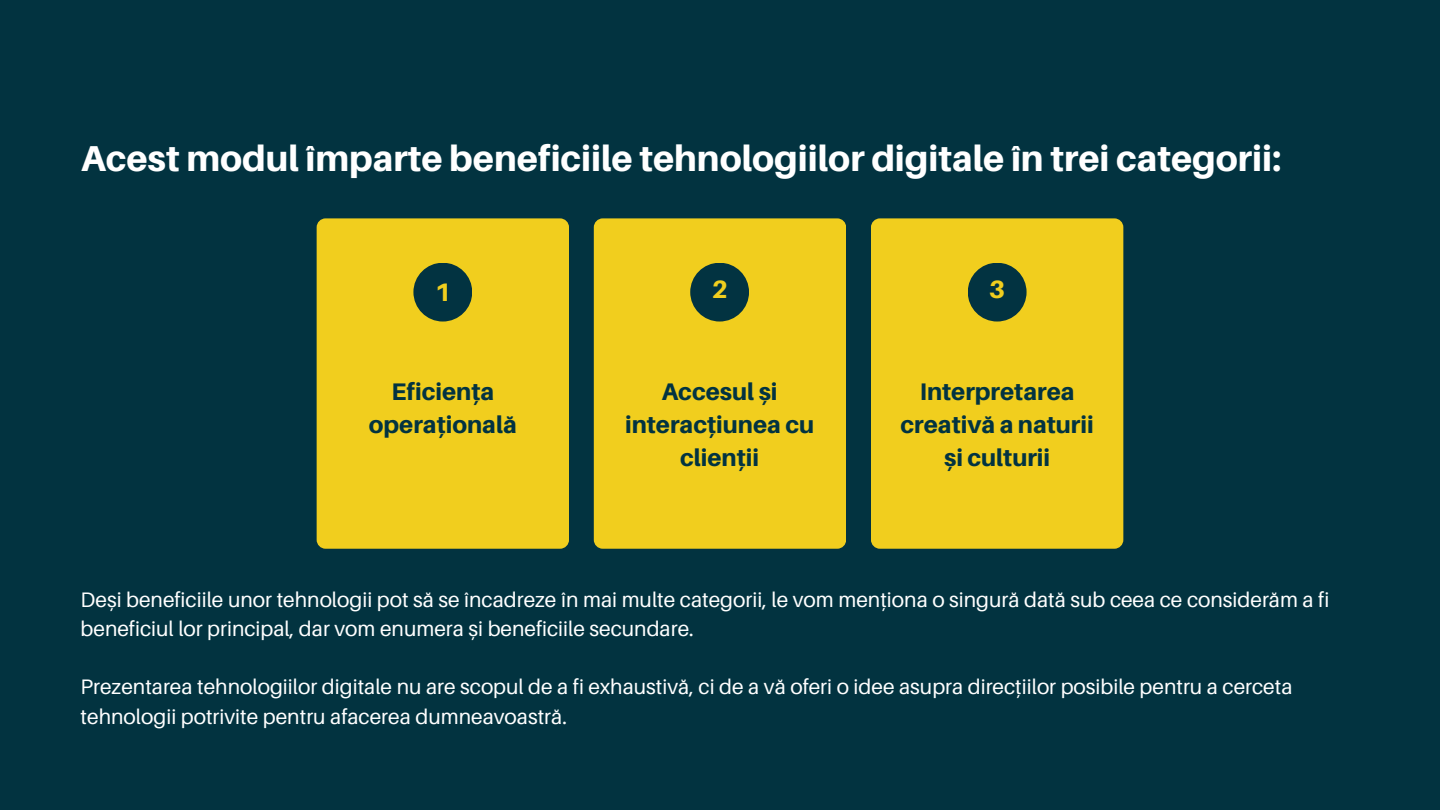
<style>
.page{position:relative;width:1440px;height:810px;background:#023340}
.page>*{position:absolute;margin:0;border:0;box-sizing:border-box;transform-origin:0 0}
.t1{font:800 36px "Aileron";color:#fff}
.t2{font:800 25.3px "Aileron";color:#f1ce1e}
.t3{font:800 25px "Aileron";color:#f1ce1e}
.t4{font:800 24px/33px "Aileron";color:#023341;text-align:center}
.t5{font:21px/29.2px "Aileron";color:#fff}
</style>
<div class="page">
<div style="left:317px;top:218px;width:252px;height:331px;background:#f1ce1e;border-radius:9px"></div>
<div style="left:413px;top:263px;width:59px;height:59px;background:#023341;border-radius:50%"></div>
<div style="left:594px;top:218px;width:252px;height:331px;background:#f1ce1e;border-radius:9px"></div>
<div style="left:690px;top:263px;width:59px;height:59px;background:#023341;border-radius:50%"></div>
<div style="left:871px;top:218px;width:252px;height:331px;background:#f1ce1e;border-radius:9px"></div>
<div style="left:968px;top:263px;width:59px;height:59px;background:#023341;border-radius:50%"></div>
<p class="t1" style="left:81px;top:136px;width:1202px">Acest modul împarte beneficiile tehnologiilor digitale în trei categorii:</p>
<p class="t2" style="left:435px;top:276px;width:18px">1</p>
<p class="t4" style="left:369px;top:374px;width:149px">Eficiența operațională</p>
<p class="t3" style="left:712px;top:274px;width:18px">2</p>
<p class="t4" style="left:625px;top:374px;width:191px">Accesul și interacțiunea cu clienții</p>
<p class="t3" style="left:989px;top:274px;width:18px">3</p>
<p class="t4" style="left:901px;top:374px;width:195px">Interpretarea creativă a naturii și culturii</p>
<p class="t5" style="left:81px;top:584px;width:1250px">Deși beneficiile unor tehnologii pot să se încadreze în mai multe categorii, le vom menționa o singură dată sub ceea ce considerăm a fi beneficiul lor principal, dar vom enumera și beneficiile secundare.</p>
<p class="t5" style="left:81px;top:672px;width:1213px">Prezentarea tehnologiilor digitale nu are scopul de a fi exhaustivă, ci de a vă oferi o idee asupra direcțiilor posibile pentru a cerceta tehnologii potrivite pentru afacerea dumneavoastră.</p>
</div>
